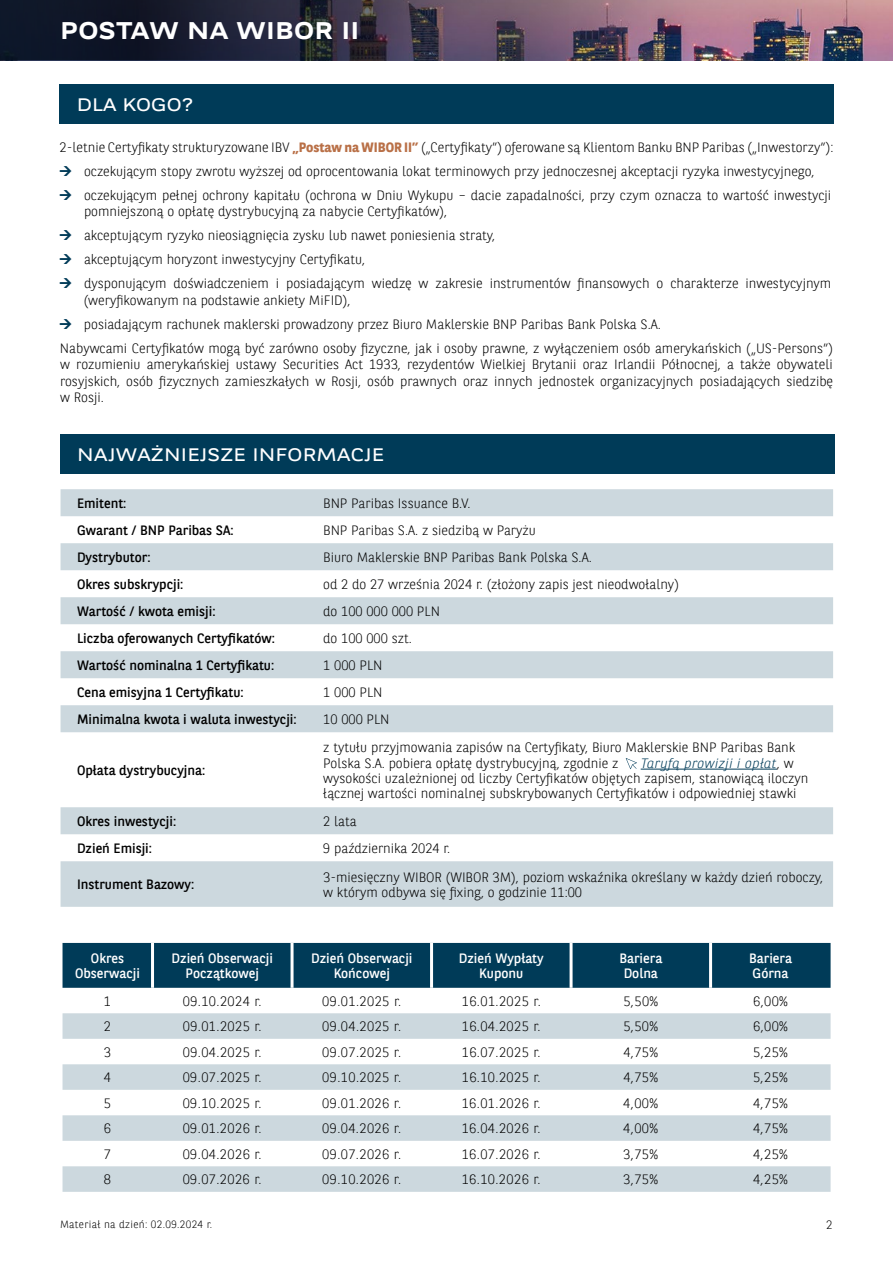
<style>
.page{position:relative;width:893px;height:1263px;background:#fff}
.page>*{position:absolute;margin:0;border:0;box-sizing:border-box;transform-origin:0 0}
.t1{font:700 24px "BNPP Expanded Sans";letter-spacing:.01em;color:#fff}
.t2{font:18px "BNPP Expanded Sans";letter-spacing:.01em;color:#fff}
.t3{font:300 13.5px/24px "BNPP Sans";color:#000}
.t4{font:13.5px "BNPP Sans";color:#000}
.t5{font:13.5px/15px "BNPP Sans";color:#fff;text-align:center}
.t6{font:300 12px "BNPP Sans";color:#000}
.t7{font:300 10.5px "BNPP Sans";letter-spacing:.03em;color:#000}
.s1{font-weight:700;color:#b97047}
.s2{font-style:italic;color:#003b58}
</style>
<div class="page">
<img style="left:646px;top:0;width:247px;height:60px">
<svg style="left:383px;top:0;width:263px;height:60px;background:#655266"></svg>
<svg style="left:0;top:0;width:383px;height:60px;background:#1b1f30"></svg>
<svg style="left:61px;top:489px;width:772px;height:418px"></svg>
<hr style="left:641px;top:769px;width:136px;height:1px;background:#003b58">
<svg style="left:626px;top:758px;width:11px;height:11px"></svg>
<div style="left:60px;top:434px;width:774px;height:39px;background:#003b58"></div>
<div style="left:59px;top:84px;width:774px;height:39px;background:#003b58"></div>
<div style="left:63px;top:943px;width:768px;height:45px;background:#003b58"></div>
<svg style="left:63px;top:1013px;width:768px;height:179px;fill:#ccd8de"></svg>
<hr style="left:151px;top:943px;width:3px;height:45px;background:#fff">
<hr style="left:291px;top:943px;width:3px;height:45px;background:#fff">
<hr style="left:430px;top:943px;width:3px;height:45px;background:#fff">
<hr style="left:570px;top:943px;width:3px;height:45px;background:#fff">
<hr style="left:709px;top:943px;width:3px;height:45px;background:#fff">
<h1 class="t1" style="left:60px;top:14px;width:301px">POSTAW NA WIBOR II</h1>
<h2 class="t2" style="left:77px;top:92px;width:118px">DLA KOGO?</h2>
<p class="t3" style="left:84px;top:134px;width:751px;text-indent:-24px">2-letnie Certyfikaty strukturyzowane IBV <span class="s1">„Postaw na WIBOR II”</span> („Certyfikaty”) oferowane są Klientom Banku BNP Paribas („Inwestorzy”): oczekującym stopy zwrotu wyższej od oprocentowania lokat terminowych przy jednoczesnej akceptacji ryzyka inwestycyjnego, oczekującym pełnej ochrony kapitału (ochrona w Dniu Wykupu – dacie zapadalności, przy czym oznacza to wartość inwestycji</p>
<p class="t3" style="left:84px;top:199px;width:749px">pomniejszoną o opłatę dystrybucyjną za nabycie Certyfikatów),<br>akceptującym ryzyko nieosiągnięcia zysku lub nawet poniesienia straty,<br>akceptującym horyzont inwestycyjny Certyfikatu,<br>dysponującym doświadczeniem i posiadającym wiedzę w zakresie instrumentów finansowych o charakterze inwestycyjnym</p>
<p class="t3" style="left:84px;top:287px;width:268px">(weryfikowanym na podstawie ankiety MiFID),</p>
<p class="t3" style="left:84px;top:311px;width:578px">posiadającym rachunek maklerski prowadzony przez Biuro Maklerskie BNP Paribas Bank Polska S.A.</p>
<p class="t3" style="left:60px;top:335px;width:775px">Nabywcami Certyfikatów mogą być zarówno osoby fizyczne, jak i osoby prawne, z wyłączeniem osób amerykańskich („US-Persons”)</p>
<p class="t3" style="left:60px;top:356px;width:775px;line-height:16.5px;text-align:justify">w rozumieniu amerykańskiej ustawy Securities Act 1933, rezydentów Wielkiej Brytanii oraz Irlandii Północnej, a także obywateli rosyjskich, osób fizycznych zamieszkałych w Rosji, osób prawnych oraz innych jednostek organizacyjnych posiadających siedzibę w Rosji.</p>
<h2 class="t2" style="left:77px;top:442px;width:309px">NAJWAŻNIEJSZE INFORMACJE</h2>
<p class="t4" style="left:77px;top:494px;width:51px">Emitent:</p>
<p class="t3" style="left:323px;top:490px;width:149px">BNP Paribas Issuance B.V.</p>
<p class="t4" style="left:77px;top:521px;width:158px">Gwarant / BNP Paribas SA:</p>
<p class="t3" style="left:323px;top:517px;width:214px">BNP Paribas S.A. z siedzibą w Paryżu</p>
<p class="t4" style="left:77px;top:548px;width:75px">Dystrybutor:</p>
<p class="t3" style="left:323px;top:544px;width:270px">Biuro Maklerskie BNP Paribas Bank Polska S.A.</p>
<p class="t4" style="left:77px;top:575px;width:108px">Okres subskrypcji:</p>
<p class="t3" style="left:323px;top:571px;width:357px">od 2 do 27 września 2024 r. (złożony zapis jest nieodwołalny)</p>
<p class="t4" style="left:77px;top:602px;width:140px">Wartość / kwota emisji:</p>
<p class="t3" style="left:323px;top:598px;width:118px">do 100 000 000 PLN</p>
<p class="t4" style="left:77px;top:629px;width:200px">Liczba oferowanych Certyfikatów:</p>
<p class="t3" style="left:323px;top:625px;width:90px">do 100 000 szt.</p>
<p class="t4" style="left:77px;top:656px;width:199px">Wartość nominalna 1 Certyfikatu:</p>
<p class="t3" style="left:323px;top:652px;width:61px">1 000 PLN</p>
<p class="t4" style="left:77px;top:683px;width:168px">Cena emisyjna 1 Certyfikatu:</p>
<p class="t3" style="left:323px;top:679px;width:61px">1 000 PLN</p>
<p class="t4" style="left:77px;top:710px;width:221px">Minimalna kwota i waluta inwestycji:</p>
<p class="t3" style="left:323px;top:706px;width:68px">10 000 PLN</p>
<p class="t4" style="left:77px;top:761px;width:130px">Opłata dystrybucyjna:</p>
<p class="t3" style="left:323px;top:738px;width:473px;line-height:16.5px">z tytułu przyjmowania zapisów na Certyfikaty, Biuro Maklerskie BNP Paribas Bank<br>Polska S.A. pobiera opłatę dystrybucyjną, zgodnie z</p>
<p class="t3" style="left:323px;top:755px;width:487px;line-height:15px;text-indent:317px"><span class="s2">Taryfą prowizji i opłat</span>, w wysokości uzależnionej od liczby Certyfikatów objętych zapisem, stanowiącą iloczyn łącznej wartości nominalnej subskrybowanych Certyfikatów i odpowiedniej stawki</p>
<p class="t4" style="left:77px;top:812px;width:101px">Okres inwestycji:</p>
<p class="t3" style="left:323px;top:808px;width:35px">2 lata</p>
<p class="t4" style="left:77px;top:839px;width:77px">Dzień Emisji:</p>
<p class="t3" style="left:323px;top:835px;width:129px">9 października 2024 r.</p>
<p class="t4" style="left:77px;top:875px;width:119px">Instrument Bazowy:</p>
<p class="t3" style="left:323px;top:869px;width:502px;line-height:15px">3-miesięczny WIBOR (WIBOR 3M), poziom wskaźnika określany w każdy dzień roboczy, w którym odbywa się fixing, o godzinie 11:00</p>
<p class="t5" style="left:75px;top:950px;width:66px">Okres<br>Obserwacji</p>
<p class="t5" style="left:172px;top:950px;width:103px">Dzień Obserwacji<br>Początkowej</p>
<p class="t5" style="left:311px;top:950px;width:103px">Dzień Obserwacji<br>Końcowej</p>
<p class="t5" style="left:459px;top:950px;width:86px">Dzień Wypłaty<br>Kuponu</p>
<p class="t5" style="left:619px;top:950px;width:44px">Bariera<br>Dolna</p>
<p class="t5" style="left:749px;top:950px;width:44px;text-align:left">Bariera<br>Górna</p>
<p class="t3" style="left:104px;top:988px;width:9px">1</p>
<p class="t3" style="left:183px;top:988px;width:80px">09.10.2024 r.</p>
<p class="t3" style="left:322px;top:988px;width:80px">09.01.2025 r.</p>
<p class="t3" style="left:462px;top:988px;width:80px">16.01.2025 r.</p>
<p class="t3" style="left:623px;top:988px;width:36px">5,50%</p>
<p class="t3" style="left:753px;top:988px;width:36px">6,00%</p>
<p class="t3" style="left:104px;top:1014px;width:9px">2</p>
<p class="t3" style="left:183px;top:1014px;width:80px">09.01.2025 r.</p>
<p class="t3" style="left:322px;top:1014px;width:80px">09.04.2025 r.</p>
<p class="t3" style="left:462px;top:1014px;width:80px">16.04.2025 r.</p>
<p class="t3" style="left:623px;top:1014px;width:36px">5,50%</p>
<p class="t3" style="left:753px;top:1014px;width:36px">6,00%</p>
<p class="t3" style="left:104px;top:1039px;width:9px">3</p>
<p class="t3" style="left:183px;top:1039px;width:80px">09.04.2025 r.</p>
<p class="t3" style="left:322px;top:1039px;width:80px">09.07.2025 r.</p>
<p class="t3" style="left:462px;top:1039px;width:80px">16.07.2025 r.</p>
<p class="t3" style="left:623px;top:1039px;width:36px">4,75%</p>
<p class="t3" style="left:753px;top:1039px;width:36px">5,25%</p>
<p class="t3" style="left:104px;top:1065px;width:9px">4</p>
<p class="t3" style="left:183px;top:1065px;width:80px">09.07.2025 r.</p>
<p class="t3" style="left:322px;top:1065px;width:80px">09.10.2025 r.</p>
<p class="t3" style="left:462px;top:1065px;width:80px">16.10.2025 r.</p>
<p class="t3" style="left:623px;top:1065px;width:36px">4,75%</p>
<p class="t3" style="left:753px;top:1065px;width:36px">5,25%</p>
<p class="t3" style="left:104px;top:1090px;width:9px">5</p>
<p class="t3" style="left:183px;top:1090px;width:80px">09.10.2025 r.</p>
<p class="t3" style="left:322px;top:1090px;width:80px">09.01.2026 r.</p>
<p class="t3" style="left:462px;top:1090px;width:80px">16.01.2026 r.</p>
<p class="t3" style="left:623px;top:1090px;width:36px">4,00%</p>
<p class="t3" style="left:753px;top:1090px;width:36px">4,75%</p>
<p class="t3" style="left:104px;top:1116px;width:9px">6</p>
<p class="t3" style="left:183px;top:1116px;width:80px">09.01.2026 r.</p>
<p class="t3" style="left:322px;top:1116px;width:80px">09.04.2026 r.</p>
<p class="t3" style="left:462px;top:1116px;width:80px">16.04.2026 r.</p>
<p class="t3" style="left:623px;top:1116px;width:36px">4,00%</p>
<p class="t3" style="left:753px;top:1116px;width:36px">4,75%</p>
<p class="t3" style="left:104px;top:1141px;width:9px">7</p>
<p class="t3" style="left:183px;top:1141px;width:80px">09.04.2026 r.</p>
<p class="t3" style="left:322px;top:1141px;width:80px">09.07.2026 r.</p>
<p class="t3" style="left:462px;top:1141px;width:80px">16.07.2026 r.</p>
<p class="t3" style="left:623px;top:1141px;width:36px">3,75%</p>
<p class="t3" style="left:753px;top:1141px;width:36px">4,25%</p>
<p class="t3" style="left:104px;top:1167px;width:9px">8</p>
<p class="t3" style="left:183px;top:1167px;width:80px">09.07.2026 r.</p>
<p class="t3" style="left:322px;top:1167px;width:80px">09.10.2026 r.</p>
<p class="t3" style="left:462px;top:1167px;width:80px">16.10.2026 r.</p>
<p class="t3" style="left:623px;top:1167px;width:36px">3,75%</p>
<p class="t3" style="left:753px;top:1167px;width:36px">4,25%</p>
<p class="t7" style="left:60px;top:1217px;width:154px">Materiał na dzień: 02.09.2024 r.</p>
<p class="t6" style="left:826px;top:1216px;width:8px">2</p>
</div>
